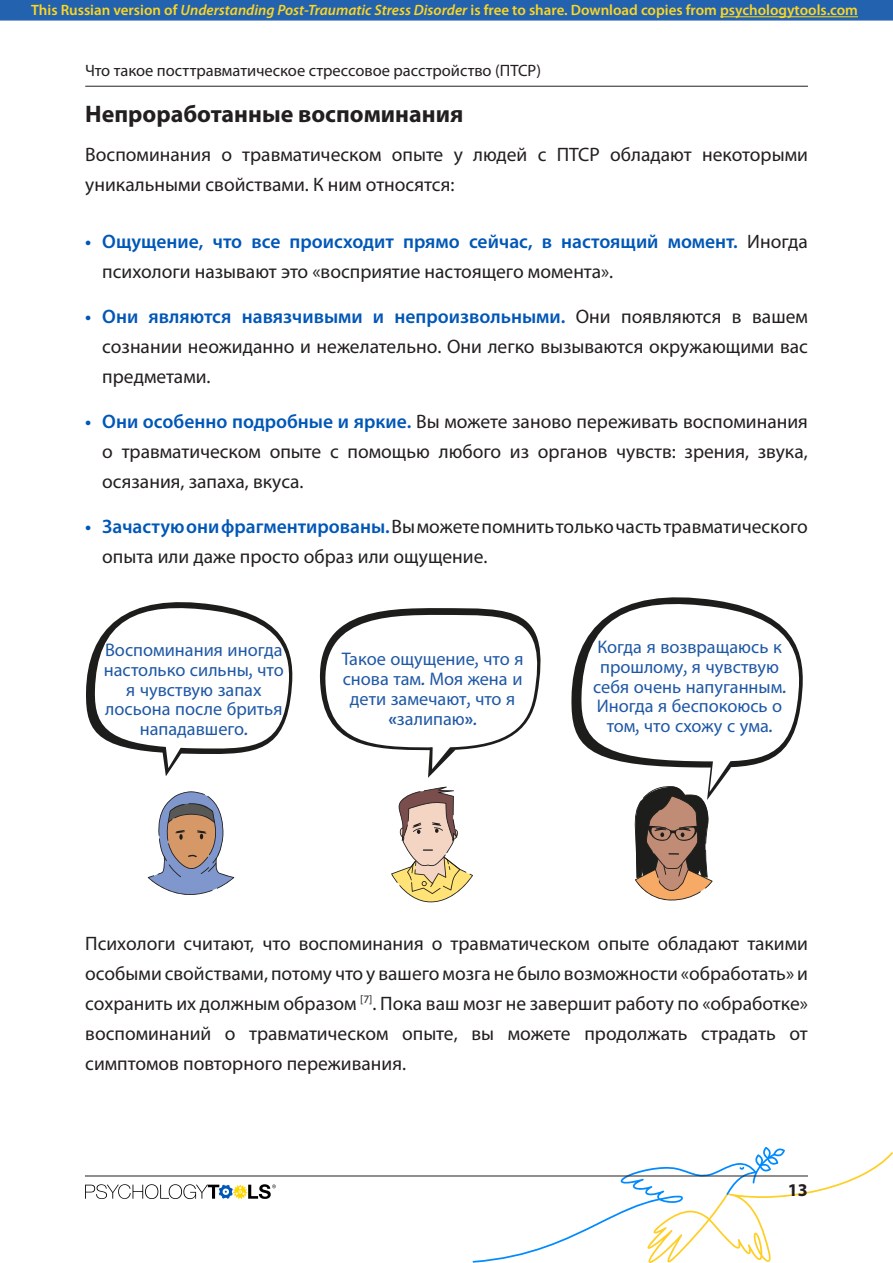
<style>
.page{position:relative;width:893px;height:1263px;background:#fff}
.page>*{position:absolute;margin:0;border:0;box-sizing:border-box;transform-origin:0 0}
.Heading_2{font:700 24px "Myriad Pro";color:#231f20}
.Main_body_text{font:19.5px/30px "Myriad Pro";color:#231f20}
.t1{font:18.3px/19.6px "Myriad Pro";color:#1f58a5;text-align:center}
.t2{font:700 18px "Myriad Pro";color:#231f20}
.t3{font:16.5px "Myriad Pro";color:#231f20}
.t4{font:600 15px "Myriad Pro";color:#fcd621}
.s1{font-style:italic}
.s2{font-weight:600;color:#0057b7}
.s3{font-family:"Swister";font-weight:700}
.s4{font-weight:700}
</style>
<div class="page">
<svg style="left:473px;top:1147px;width:420px;height:116px"></svg>
<hr style="left:85px;top:86px;width:723px;height:1px;background:#231f20">
<svg style="left:85px;top:1184px;width:191px;height:15px"></svg>
<hr style="left:85px;top:1176px;width:723px;height:1px;background:#231f20">
<div style="left:0;top:0;width:893px;height:21px;background:#2362af;border:2px solid #2362af"></div>
<hr style="left:720px;top:16px;width:138px;height:1px;background:#fcd621">
<svg style="left:86px;top:602px;width:207px;height:174px"></svg>
<svg style="left:319px;top:608px;width:222px;height:170px"></svg>
<svg style="left:148px;top:791px;width:86px;height:104px"></svg>
<svg style="left:391px;top:786px;width:82px;height:116px"></svg>
<svg style="left:571px;top:597px;width:232px;height:303px"></svg>
<p class="t4" style="left:31px;top:1px;width:828px">This Russian version of <span class="s1">Understanding Post-Traumatic Stress Disorder</span> is free to share. Download copies from psychologytools.com</p>
<p class="t3" style="left:85px;top:60px;width:457px">Что такое посттравматическое стрессовое расстройство (ПТСР)</p>
<p class="Heading_2" style="left:85px;top:99px;width:380px">Непроработанные воспоминания</p>
<p class="Main_body_text" style="left:85px;top:139px;width:724px">Воспоминания о травматическом опыте у людей с ПТСР обладают некоторыми уникальными свойствами. К ним относятся:</p>
<p class="Main_body_text" style="left:102px;top:226px;width:707px;text-indent:-17px"><span class="s2">• Ощущение, что все происходит прямо сейчас, в настоящий момент.</span> Иногда психологи называют это «восприятие настоящего момента».</p>
<p class="Main_body_text" style="left:102px;top:301px;width:707px;text-align:justify;text-indent:-17px"><span class="s2">• Они являются навязчивыми и непроизвольными.</span> Они появляются в вашем сознании неожиданно и нежелательно. Они легко вызываются окружающими вас предметами.</p>
<p class="Main_body_text" style="left:102px;top:406px;width:707px;text-align:justify;text-indent:-17px"><span class="s2">• Они особенно подробные и яркие.</span> Вы можете заново переживать воспоминания о травматическом опыте с помощью любого из органов чувств: зрения, звука, осязания, запаха, вкуса.</p>
<p class="Main_body_text" style="left:102px;top:511px;width:707px;text-indent:-17px"><span class="s2">• Зачастую они фрагментированы.</span> Вы можете помнить только часть травматического опыта или даже просто образ или ощущение.</p>
<p class="t1" style="left:104px;top:640px;width:181px">Воспоминания иногда настолько сильны<span class="s3">,</span> что я чувствую запах лосьона после бритья нападавшего<span class="s3">.</span></p>
<p class="t1" style="left:342px;top:649px;width:183px">Такое ощущение<span class="s3">,</span> что я снова там<span class="s3">.</span> Моя жена и дети замечают<span class="s3">,</span> что я <span class="s4">«</span>залипаю<span class="s4">»</span><span class="s3">.</span></p>
<p class="t1" style="left:593px;top:637px;width:194px">Когда я возвращаюсь к прошлому<span class="s3">,</span> я чувствую себя очень напуганным<span class="s3">.<br></span>Иногда я беспокоюсь о том<span class="s3">,</span> что схожу с ума<span class="s3">.</span></p>
<p class="Main_body_text" style="left:85px;top:928px;width:724px;text-align:justify">Психологи считают, что воспоминания о травматическом опыте обладают такими особыми свойствами, потому что у вашего мозга не было возможности «обработать» и сохранить их должным образом <sup>[7]</sup>. Пока ваш мозг не завершит работу по «обработке» воспоминаний о травматическом опыте, вы можете продолжать страдать от симптомов повторного переживания.</p>
<p class="t2" style="left:788px;top:1178px;width:21px">13</p>
</div>
